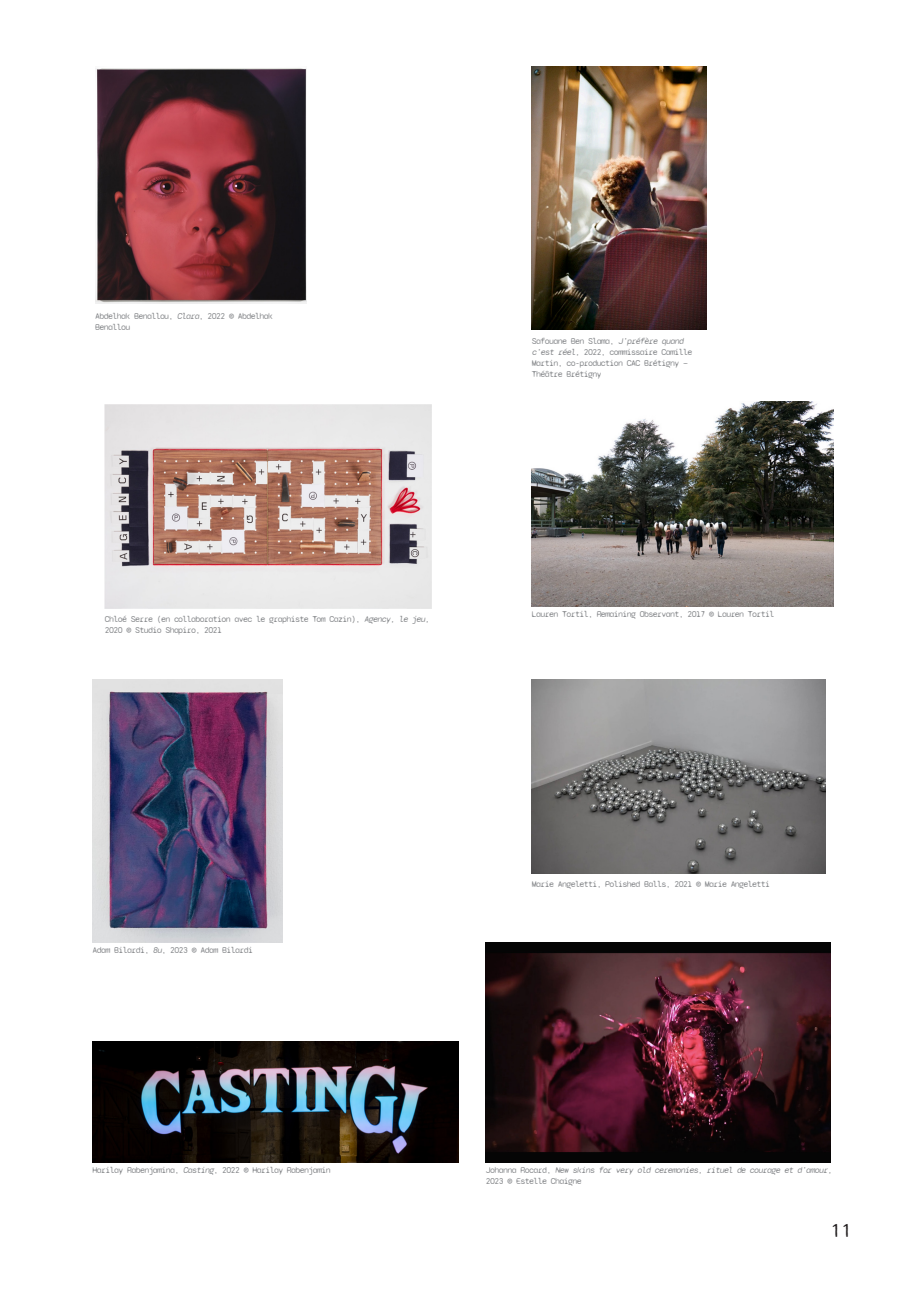
<style>
.page{position:relative;width:919px;height:1289px;background:#fff}
.page>*{position:absolute;margin:0;border:0;box-sizing:border-box;transform-origin:0 0}
.t1{font:300 18px "Fluxisch Else";color:#231f20}
.t2{font:9px/10.8px "Syne Mono";letter-spacing:-.07em;color:#8a8c8f}
.t3{font:italic 9px/10.8px "Syne Mono";color:#8a8c8f}
.s1{font-style:italic}
.s2{font-style:normal}
</style>
<div class="page">
<img style="left:531px;top:679px;width:294px;height:194px">
<img style="left:531px;top:67px;width:175px;height:263px">
<img style="left:92px;top:679px;width:190px;height:263px">
<img style="left:105px;top:405px;width:326px;height:203px">
<img style="left:532px;top:402px;width:301px;height:204px">
<img style="left:92px;top:1041px;width:366px;height:121px">
<img style="left:486px;top:942px;width:344px;height:220px">
<img style="left:95px;top:68px;width:212px;height:236px">
<p class="t2" style="left:95px;top:310px;width:179px">Abdelhak Benallou, <span class="s1">Clara</span>, 2022 © Abdelhak<br>Benallou</p>
<p class="t2" style="left:105px;top:614px;width:328px">Chloé Serre (en collaboration avec le graphiste Tom Cazin), <span class="s1">Agency, le jeu,<br></span>2020 © Studio Shapiro, 2021</p>
<p class="t2" style="left:531px;top:336px;width:162px">Safouane Ben Slama, <span class="s1">J’préfère quand c’est réel,</span> 2022, commissaire Camille<br>Martin, co-production CAC Brétigny —<br>Théâtre Brétigny</p>
<p class="t2" style="left:531px;top:608px;width:244px">Lauren Tortil, Remaining Observant, 2017 © Lauren Tortil</p>
<p class="t2" style="left:92px;top:944px;width:162px">Adam Bilardi, <span class="s1">8u</span>, 2023 © Adam Bilardi</p>
<p class="t2" style="left:92px;top:1164px;width:240px">Harilay Rabenjamina, <span class="s1">Casting</span>, 2022 © Harilay Rabenjamin</p>
<p class="t2" style="left:531px;top:878px;width:240px">Marie Angeletti, Polished Balls, 2021 © Marie Angeletti</p>
<p class="t3" style="left:486px;top:1164px;width:349px"><span class="s2">J o h a n n a R o c a r d ,</span> New skins for very old ceremonies, rituel de courage et d’amour,<br><span class="s2">2023 © Estelle Chaigne</span></p>
<p class="t1" style="left:830px;top:1219px;width:23px">11</p>
</div>
